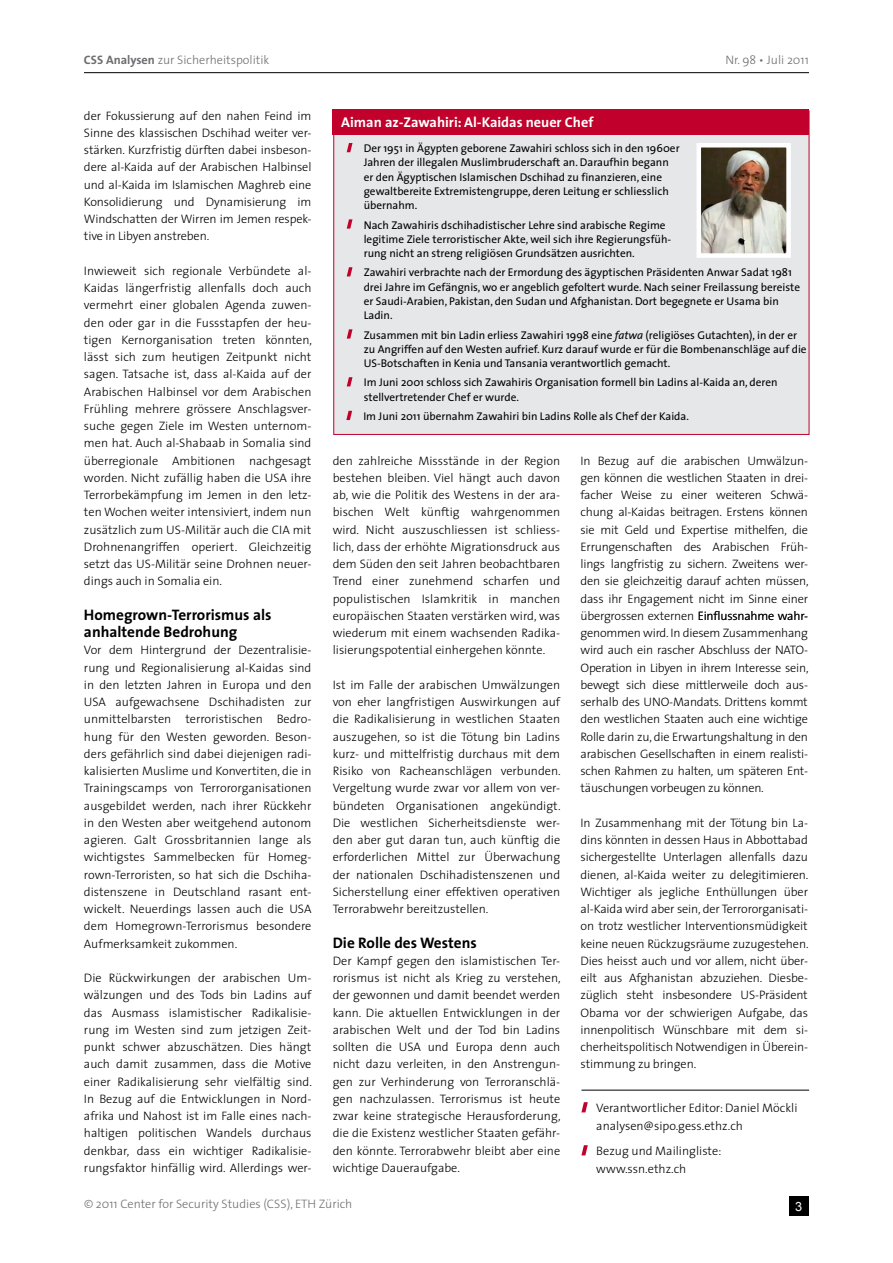
<style>
.page{position:relative;width:893px;height:1263px;background:#fff}
.page>*{position:absolute;margin:0;border:0;box-sizing:border-box;transform-origin:0 0}
._5_Untertitel{font:700 15.3px/17.2px "The Sans";color:#000}
.BOX_1_Titel_weiss{font:700 14.25px "The Sans";color:#fff}
.t1{font:12.75px "Arial";color:#fff}
._4_Text{font:300 12.3px/17.2px "The Sans";color:#000;text-align:justify}
.editor___author{font:300 12.3px "The Sans";color:#000}
.t2{font:300 12.3px "The Sans";color:#6d6e71}
.BOX_3_Text_Bullet_ro{font:11.25px/14.2px "The Sans";color:#000}
.s1{font-weight:700}
.s2{font-style:italic}
</style>
<div class="page">
<div style="left:333px;top:111px;width:476px;height:324px;background:#e6e7e8;border:1px solid #c1002b"></div>
<hr style="left:84px;top:72px;width:725px;height:1px;background:#000">
<div style="left:789px;top:1196px;width:20px;height:20px;background:#000"></div>
<svg style="left:581px;top:1102px;width:7px;height:10px"></svg>
<svg style="left:581px;top:1145px;width:7px;height:10px"></svg>
<hr style="left:581px;top:1090px;width:228px;height:1px;background:#000">
<svg style="left:347px;top:143px;width:5px;height:9px"></svg>
<svg style="left:347px;top:219px;width:5px;height:10px"></svg>
<svg style="left:347px;top:267px;width:5px;height:9px"></svg>
<svg style="left:347px;top:329px;width:5px;height:10px"></svg>
<svg style="left:347px;top:377px;width:5px;height:9px"></svg>
<svg style="left:346px;top:411px;width:6px;height:9px"></svg>
<div style="left:333px;top:110px;width:476px;height:25px;background:#c1002b"></div>
<img style="left:701px;top:148px;width:85px;height:105px">
<div style="left:696px;top:143px;width:95px;height:115px;border:4px solid #fff"></div>
<p class="t2" style="left:84px;top:50px;width:187px"><span class="s1">CSS Analysen</span> zur Sicherheitspolitik</p>
<p class="t2" style="left:725px;top:50px;width:85px">Nr. 98 • Juli 2011</p>
<p class="_4_Text" style="left:84px;top:106px;width:229px">der Fokussierung auf den nahen Feind im Sinne des klassischen Dschihad weiter ver&shy;stärken. Kurzfristig dürften dabei insbeson&shy;dere al-Kaida auf der Arabischen Halbinsel und al-Kaida im Islamischen Maghreb eine Konsolidierung und Dynamisierung im Windschatten der Wirren im Jemen respek&shy;tive in Libyen anstreben.</p>
<p class="_4_Text" style="left:84px;top:262px;width:230px">Inwieweit sich regionale Verbündete al-Kaidas längerfristig allenfalls doch auch vermehrt einer globalen Agenda zuwen&shy;den oder gar in die Fussstapfen der heu&shy;tigen Kernorganisation treten könnten, lässt sich zum heutigen Zeitpunkt nicht sagen. Tatsache ist, dass al-Kaida auf der Arabischen Halbinsel vor dem Arabischen Frühling mehrere grössere Anschlagsver&shy;suche gegen Ziele im Westen unternom&shy;men hat. Auch al-Shabaab in Somalia sind überregionale Ambitionen nachgesagt worden. Nicht zufällig haben die USA ihre Terrorbekämpfung im Jemen in den letz&shy;ten Wochen weiter intensiviert, indem nun zusätzlich zum US-Militär auch die CIA mit Drohnenangriffen operiert. Gleichzeitig setzt das US-Militär seine Drohnen neuer&shy;dings auch in Somalia ein.</p>
<p class="_5_Untertitel" style="left:84px;top:606px;width:189px">Homegrown-Terrorismus als anhaltende Bedrohung</p>
<p class="_4_Text" style="left:84px;top:641px;width:229px">Vor dem Hintergrund der Dezentralisie&shy;rung und Regionalisierung al-Kaidas sind in den letzten Jahren in Europa und den USA aufgewachsene Dschihadisten zur unmittelbarsten terroristischen Bedro&shy;hung für den Westen geworden. Beson&shy;ders gefährlich sind dabei diejenigen radi&shy;kalisierten Muslime und Konvertiten, die in Trainingscamps von Terrororganisationen ausgebildet werden, nach ihrer Rückkehr in den Westen aber weitgehend autonom agieren. Galt Grossbritannien lange als wichtigstes Sammelbecken für Homeg&shy;rown-Terroristen, so hat sich die Dschiha&shy;distenszene in Deutschland rasant ent&shy;wickelt. Neuerdings lassen auch die USA dem Homegrown-Terrorismus besondere Aufmerksamkeit zukommen.</p>
<p class="_4_Text" style="left:84px;top:969px;width:229px">Die Rückwirkungen der arabischen Um&shy;wälzungen und des Tods bin Ladins auf das Ausmass islamistischer Radikalisie&shy;rung im Westen sind zum jetzigen Zeit&shy;punkt schwer abzuschätzen. Dies hängt auch damit zusammen, dass die Motive einer Radikalisierung sehr vielfältig sind.<br>In Bezug auf die Entwicklungen in Nord&shy;afrika und Nahost ist im Falle eines nach&shy;haltigen politischen Wandels durchaus denkbar, dass ein wichtiger Radikalisie&shy;rungsfaktor hinfällig wird. Allerdings wer-</p>
<p class="BOX_1_Titel_weiss" style="left:341px;top:111px;width:254px">Aiman az-Zawahiri: Al-Kaidas neuer Chef</p>
<p class="BOX_3_Text_Bullet_ro" style="left:364px;top:141px;width:317px">Der 1951 in Ägypten geborene Zawahiri schloss sich in den 1960er Jahren der illegalen Muslimbruderschaft an. Daraufhin begann er den Ägyptischen Islamischen Dschihad zu finanzieren, eine gewaltbereite Extremistengruppe, deren Leitung er schliesslich übernahm.</p>
<p class="BOX_3_Text_Bullet_ro" style="left:364px;top:217px;width:309px">Nach Zawahiris dschihadistischer Lehre sind arabische Regime legitime Ziele terroristischer Akte, weil sich ihre Regierungsfüh&shy;rung nicht an streng religiösen Grundsätzen ausrichten.</p>
<p class="BOX_3_Text_Bullet_ro" style="left:364px;top:265px;width:438px">Zawahiri verbrachte nach der Ermordung des ägyptischen Präsidenten Anwar Sadat 1981 drei Jahre im Gefängnis, wo er angeblich gefoltert wurde. Nach seiner Freilassung bereiste er Saudi-Arabien, Pakistan, den Sudan und Afghanistan. Dort begegnete er Usama bin Ladin.</p>
<p class="BOX_3_Text_Bullet_ro" style="left:364px;top:327px;width:444px">Zusammen mit bin Ladin erliess Zawahiri 1998 eine <span class="s2">fatwa</span> (religiöses Gutachten), in der er zu Angriffen auf den Westen aufrief. Kurz darauf wurde er für die Bombenanschläge auf die<br>US-Botschaften in Kenia und Tansania verantwortlich gemacht.</p>
<p class="BOX_3_Text_Bullet_ro" style="left:364px;top:375px;width:415px">Im Juni 2001 schloss sich Zawahiris Organisation formell bin Ladins al-Kaida an, deren stellvertretender Chef er wurde.</p>
<p class="BOX_3_Text_Bullet_ro" style="left:363px;top:409px;width:327px">Im Juni 2011 übernahm Zawahiri bin Ladins Rolle als Chef der Kaida.</p>
<p class="_4_Text" style="left:580px;top:451px;width:230px">In Bezug auf die arabischen Umwälzun&shy;gen können die westlichen Staaten in drei&shy;facher Weise zu einer weiteren Schwä&shy;chung al-Kaidas beitragen. Erstens können sie mit Geld und Expertise mithelfen, die Errungenschaften des Arabischen Früh&shy;lings langfristig zu sichern. Zweitens wer&shy;den sie gleichzeitig darauf achten müssen, dass ihr Engagement nicht im Sinne einer übergrossen externen Einflussnahme wahr&shy;genommen wird. In diesem Zusammenhang wird auch ein rascher Abschluss der NATO-Operation in Libyen in ihrem Interesse sein, bewegt sich diese mittlerweile doch aus&shy;serhalb des UNO-Mandats. Drittens kommt den westlichen Staaten auch eine wichtige Rolle darin zu, die Erwartungshaltung in den arabischen Gesellschaften in einem realisti&shy;schen Rahmen zu halten, um späteren Ent&shy;täuschungen vorbeugen zu können.</p>
<p class="_4_Text" style="left:580px;top:814px;width:229px">In Zusammenhang mit der Tötung bin La&shy;dins könnten in dessen Haus in Abbottabad sichergestellte Unterlagen allenfalls dazu dienen, al-Kaida weiter zu delegitimieren.<br>Wichtiger als jegliche Enthüllungen über al-Kaida wird aber sein, der Terrororganisati&shy;on trotz westlicher Interventionsmüdigkeit keine neuen Rückzugsräume zuzugestehen.<br>Dies heisst auch und vor allem, nicht über&shy;eilt aus Afghanistan abzuziehen. Diesbe&shy;züglich steht insbesondere US-Präsident Obama vor der schwierigen Aufgabe, das innenpolitisch Wünschbare mit dem si&shy;cherheitspolitisch Notwendigen in Überein&shy;stimmung zu bringen.</p>
<p class="_4_Text" style="left:333px;top:451px;width:229px">den zahlreiche Missstände in der Region bestehen bleiben. Viel hängt auch davon ab, wie die Politik des Westens in der ara&shy;bischen Welt künftig wahrgenommen wird. Nicht auszuschliessen ist schliess&shy;lich, dass der erhöhte Migrationsdruck aus dem Süden den seit Jahren beobachtbaren Trend einer zunehmend scharfen und populistischen Islamkritik in manchen europäischen Staaten verstärken wird, was wiederum mit einem wachsenden Radika&shy;lisierungspotential einhergehen könnte.</p>
<p class="_4_Text" style="left:333px;top:676px;width:229px">Ist im Falle der arabischen Umwälzungen von eher langfristigen Auswirkungen auf die Radikalisierung in westlichen Staaten auszugehen, so ist die Tötung bin Ladins kurz- und mittelfristig durchaus mit dem Risiko von Racheanschlägen verbunden.<br>Vergeltung wurde zwar vor allem von ver&shy;bündeten Organisationen angekündigt.<br>Die westlichen Sicherheitsdienste wer&shy;den aber gut daran tun, auch künftig die erforderlichen Mittel zur Überwachung der nationalen Dschihadistenszenen und Sicherstellung einer effektiven operativen Terrorabwehr bereitzustellen.</p>
<p class="_5_Untertitel" style="left:333px;top:933px;width:146px">Die Rolle des Westens</p>
<p class="_4_Text" style="left:333px;top:952px;width:230px">Der Kampf gegen den islamistischen Ter&shy;rorismus ist nicht als Krieg zu verstehen, der gewonnen und damit beendet werden kann. Die aktuellen Entwicklungen in der arabischen Welt und der Tod bin Ladins sollten die USA und Europa denn auch nicht dazu verleiten, in den Anstrengun&shy;gen zur Verhinderung von Terroranschlä&shy;gen nachzulassen. Terrorismus ist heute zwar keine strategische Herausforderung, die die Existenz westlicher Staaten gefähr&shy;den könnte. Terrorabwehr bleibt aber eine wichtige Daueraufgabe.</p>
<p class="editor___author" style="left:596px;top:1098px;width:203px">Verantwortlicher Editor: Daniel Möckli</p>
<p class="editor___author" style="left:596px;top:1115px;width:148px">analysen@sipo.gess.ethz.ch</p>
<p class="editor___author" style="left:596px;top:1141px;width:127px">Bezug und Mailingliste:</p>
<p class="editor___author" style="left:596px;top:1158px;width:91px">www.ssn.ethz.ch</p>
<p class="t1" style="left:795px;top:1198px;width:9px">3</p>
<p class="t2" style="left:84px;top:1194px;width:270px">© 2011 Center for Security Studies (CSS), ETH Zürich</p>
</div>
